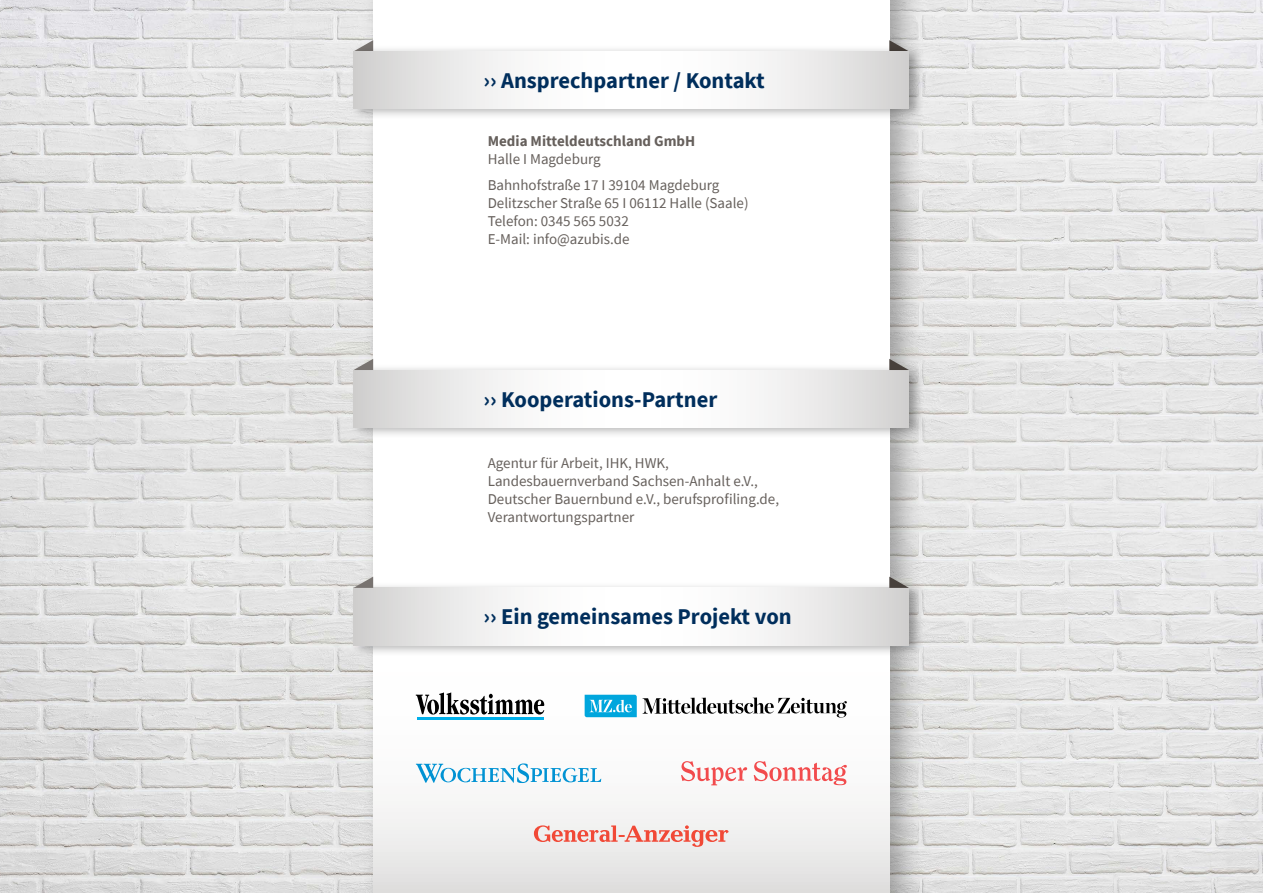
<style>
.page{position:relative;width:1263px;height:893px;background:#fff}
.page>*{position:absolute;margin:0;border:0;box-sizing:border-box;transform-origin:0 0}
.t1{font:700 22.5px "Source Sans Pro";color:#002e5c}
.t2{font:15px/18px "Source Sans Pro";color:#66605c}
.t3{font:700 15px "Source Sans Pro";color:#66605c}
</style>
<div class="page">
<img style="left:0;top:0;width:1263px;height:893px">
<div style="left:362px;top:0;width:564px;height:893px;background:#000;opacity:.3"></div>
<svg style="left:373px;top:0;width:516px;height:893px"></svg>
<div style="left:350px;top:363px;width:574px;height:76px;background:#000;opacity:.3"></div>
<svg style="left:353px;top:370px;width:556px;height:57px"></svg>
<svg style="left:353px;top:359px;width:20px;height:11px"></svg>
<svg style="left:889px;top:359px;width:20px;height:11px"></svg>
<svg style="left:353px;top:40px;width:20px;height:4px"></svg>
<svg style="left:889px;top:40px;width:20px;height:4px"></svg>
<div style="left:350px;top:44px;width:574px;height:77px;background:#000;opacity:.3"></div>
<svg style="left:353px;top:51px;width:556px;height:58px"></svg>
<div style="left:350px;top:581px;width:574px;height:76px;background:#000;opacity:.3"></div>
<svg style="left:353px;top:588px;width:556px;height:57px"></svg>
<svg style="left:353px;top:577px;width:20px;height:11px"></svg>
<svg style="left:889px;top:577px;width:20px;height:11px"></svg>
<svg style="left:585px;top:695px;width:262px;height:23px"></svg>
<hr style="left:417px;top:717px;width:127px;height:3px;background:#00afea">
<svg style="left:416px;top:692px;width:128px;height:22px"></svg>
<svg style="left:681px;top:761px;width:66px;height:24px"></svg>
<svg style="left:754px;top:761px;width:93px;height:24px"></svg>
<svg style="left:416px;top:763px;width:185px;height:20px"></svg>
<svg style="left:534px;top:825px;width:195px;height:22px"></svg>
<h1 class="t1" style="left:483px;top:65px;width:283px">›› Ansprechpartner / Kontakt</h1>
<p class="t3" style="left:488px;top:131px;width:209px">Media Mitteldeutschland GmbH</p>
<p class="t2" style="left:488px;top:145px;width:233px;line-height:26.5px">Halle I Magdeburg<br>Bahnhofstraße 17 I 39104 Magdeburg</p>
<p class="t2" style="left:488px;top:194px;width:262px">Delitzscher Straße 65 I 06112 Halle (Saale)<br>Telefon: 0345 565 5032<br>E-Mail: info@azubis.de</p>
<h1 class="t1" style="left:483px;top:384px;width:235px">›› Kooperations-Partner</h1>
<p class="t2" style="left:488px;top:454px;width:293px">Agentur für Arbeit, IHK, HWK, Landesbauernverband Sachsen-Anhalt e.V., Deutscher Bauernbund e.V., berufsprofiling.de, Verantwortungspartner</p>
<h1 class="t1" style="left:483px;top:602px;width:310px">›› Ein gemeinsames Projekt von</h1>
</div>
